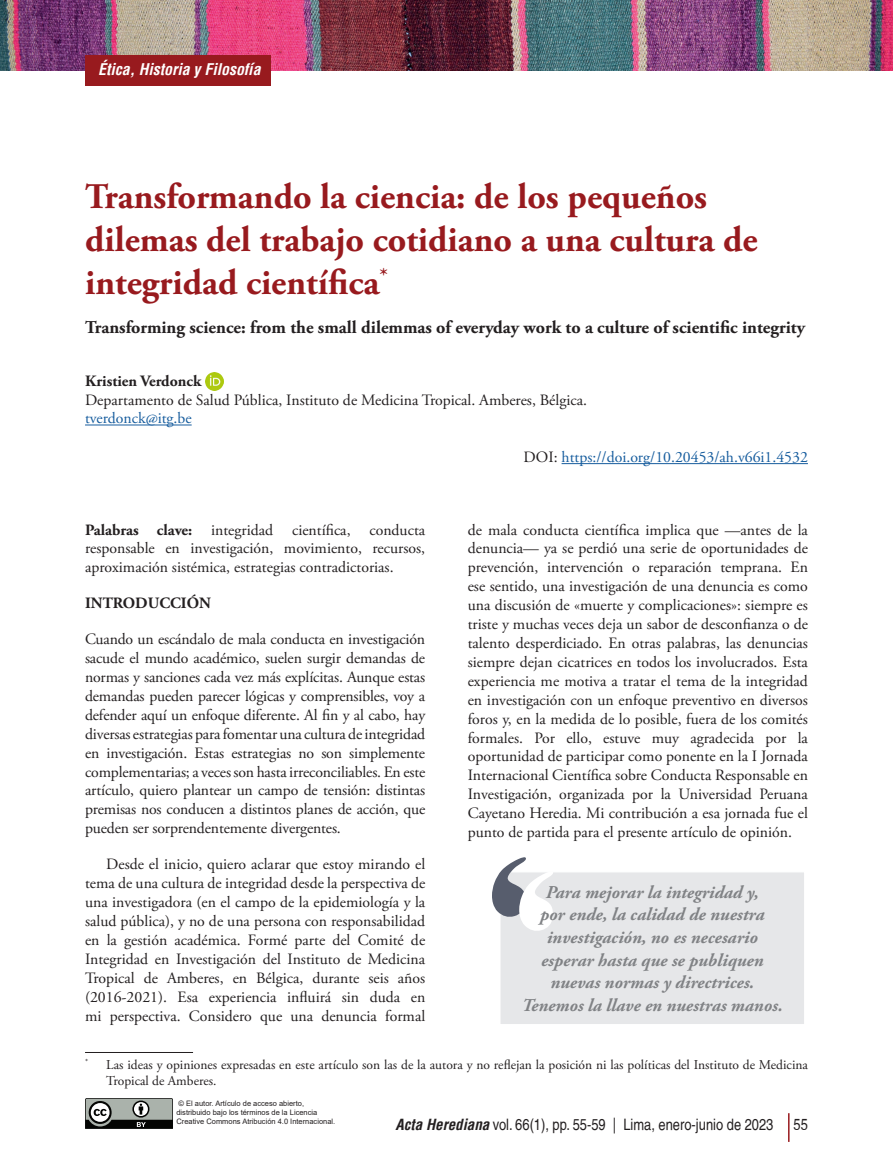
<style>
.page{position:relative;width:893px;height:1170px;background:#fff}
.page>*{position:absolute;margin:0;border:0;box-sizing:border-box;transform-origin:0 0}
.Titulo{font:700 36px/43.2px "Adobe Garamond Pro";color:#981a1e}
.Frase_-_SE_cost{font:italic 700 18px/22.5px "Adobe Garamond Pro";color:#808285;text-align:center}
.Subtitulo_Ingles{font:700 18px "Adobe Garamond Pro";color:#231f20}
.Parrafo{font:15.75px/18.9px "Adobe Garamond Pro";color:#231f20;text-align:justify}
.Parrafo_1{font:15.75px/18.9px "Adobe Garamond Pro";letter-spacing:-.01em;color:#231f20;text-align:justify}
.Parrafo_SE{font:15.75px "Adobe Garamond Pro";color:#231f20}
.t1{font:condensed 15.75px "Helvetica LT";color:#231f20}
.Parrafo_D{font:15.75px "Adobe Garamond Pro";color:#175d9e}
.t2{font:italic 700 condensed 15.75px "Helvetica";color:#fff}
.Parrafo_SE-2{font:700 15.75px "Adobe Garamond Pro";color:#231f20}
.Parrafo_SE-3{font:15.75px "Adobe Garamond Pro";color:#175d9e}
.SUbt1{font:700 15.75px "Adobe Garamond Pro";color:#231f20}
.t3{font:condensed 15.75px "Helvetica";color:#231f20}
.Pie{font:13.5px/16.2px "Adobe Garamond Pro";color:#231f20}
.t4{font:7.5px/9px "Arial";color:#231f20}
.s1{color:#231f20}
.s2{font-weight:700}
.s3{font-family:"Helvetica";font-weight:700;font-style:italic;font-size:15px}
</style>
<div class="page">
<img style="left:0;top:0;width:893px;height:71px">
<div style="left:85px;top:55px;width:186px;height:31px;background:#981a1e"></div>
<svg style="left:788px;top:1113px;width:1px;height:28px"></svg>
<svg style="left:85px;top:1098px;width:88px;height:31px;background:#757975"></svg>
<hr style="left:85px;top:424px;width:107px;height:1px;background:#175d9e">
<hr style="left:562px;top:463px;width:246px;height:1px;background:#175d9e">
<img style="left:205px;top:372px;width:18px;height:18px">
<hr style="left:85px;top:1051px;width:108px;height:1px;background:#231f20">
<div style="left:500px;top:871px;width:305px;height:153px;background:#e6e7e9;border:1px solid #fff"></div>
<svg style="left:492px;top:857px;width:61px;height:74px"></svg>
<p class="t2" style="left:98px;top:59px;width:164px">Ética, Historia y Filosofía</p>
<p class="Titulo" style="left:85px;top:175px;width:674px">Transformando la ciencia: de los pequeños dilemas del trabajo cotidiano a una cultura de integridad científica<sup>*</sup></p>
<p class="Subtitulo_Ingles" style="left:85px;top:316px;width:722px">Transforming science: from the small dilemmas of everyday work to a culture of scientific integrity</p>
<p class="Parrafo_SE-2" style="left:85px;top:371px;width:118px">Kristien Verdonck</p>
<p class="Parrafo_SE" style="left:85px;top:390px;width:504px">Departamento de Salud Pública, Instituto de Medicina Tropical. Amberes, Bélgica.</p>
<p class="Parrafo_SE-3" style="left:85px;top:409px;width:108px">tverdonck@itg.be</p>
<p class="Parrafo_D" style="left:524px;top:447px;width:286px"><span class="s1">DOI:</span> https://doi.org/10.20453/ah.v66i1.4532</p>
<p class="Parrafo_1" style="left:85px;top:520px;width:342px"><span class="s2">Palabras clave:</span> integridad científica, conducta responsable en investigación, movimiento, recursos, aproximación sistémica, estrategias contradictorias.</p>
<p class="SUbt1" style="left:85px;top:594px;width:127px">INTRODUCCIÓN</p>
<p class="Parrafo_1" style="left:85px;top:630px;width:342px">Cuando un escándalo de mala conducta en investigación sacude el mundo académico, suelen surgir demandas de normas y sanciones cada vez más explícitas. Aunque estas demandas pueden parecer lógicas y comprensibles, voy a defender aquí un enfoque diferente. Al fin y al cabo, hay diversas estrategias para fomentar una cultura de integridad en investigación. Estas estrategias no son simplemente complementarias; a veces son hasta irreconciliables. En este artículo, quiero plantear un campo de tensión: distintas premisas nos conducen a distintos planes de acción, que pueden ser sorprendentemente divergentes.</p>
<p class="Parrafo" style="left:85px;top:855px;width:342px;text-indent:21px">Desde el inicio, quiero aclarar que estoy mirando el tema de una cultura de integridad desde la perspectiva de una investigadora (en el campo de la epidemiología y la salud pública), y no de una persona con responsabilidad en la gestión académica. Formé parte del Comité de Integridad en Investigación del Instituto de Medicina Tropical de Amberes, en Bélgica, durante seis años (2016-2021). Esa experiencia influirá sin duda en mi perspectiva. Considero que una denuncia formal</p>
<p class="Parrafo" style="left:468px;top:520px;width:342px">de mala conducta científica implica que —antes de la denuncia— ya se perdió una serie de oportunidades de prevención, intervención o reparación temprana. En ese sentido, una investigación de una denuncia es como una discusión de «muerte y complicaciones»: siempre es triste y muchas veces deja un sabor de desconfianza o de talento desperdiciado. En otras palabras, las denuncias siempre dejan cicatrices en todos los involucrados. Esta experiencia me motiva a tratar el tema de la integridad en investigación con un enfoque preventivo en diversos foros y, en la medida de lo posible, fuera de los comités formales. Por ello, estuve muy agradecida por la oportunidad de participar como ponente en la I Jornada Internacional Científica sobre Conducta Responsable en Investigación, organizada por la Universidad Peruana Cayetano Heredia. Mi contribución a esa jornada fue el punto de partida para el presente artículo de opinión.</p>
<p class="Frase_-_SE_cost" style="left:522px;top:881px;width:262px">Para mejorar la integridad y,<br>por ende, la calidad de nuestra investigación, no es necesario esperar hasta que se publiquen nuevas normas y directrices.<br>Tenemos la llave en nuestras manos.</p>
<p class="Pie" style="left:106px;top:1056px;width:703px;text-indent:-21px"><sup>*</sup> Las ideas y opiniones expresadas en este artículo son las de la autora y no reflejan la posición ni las políticas del Instituto de Medicina<br>Tropical de Amberes.</p>
<p class="t4" style="left:176px;top:1098px;width:160px">© El autor. Artículo de acceso abierto, distribuido bajo los términos de la Licencia<br>Creative Commons Atribución 4.0 Internacional.</p>
<p class="t1" style="left:396px;top:1114px;width:379px"><span class="s3">Acta Herediana</span> vol. 66(1), pp. 55-59 | Lima, enero-junio de 2023</p>
<p class="t3" style="left:794px;top:1114px;width:16px">55</p>
</div>
